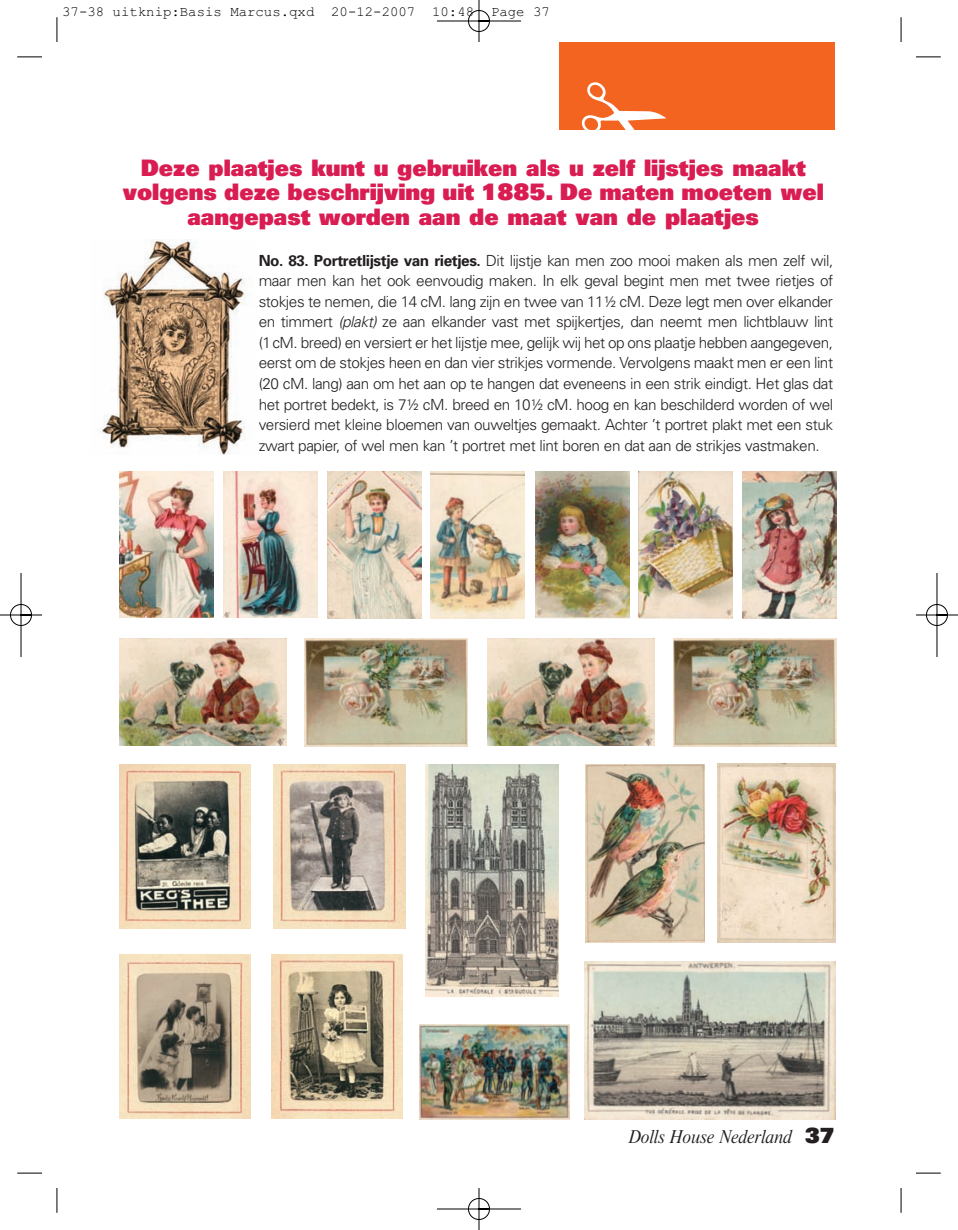
<style>
.page{position:relative;width:958px;height:1230px;background:#fff}
.page>*{position:absolute;margin:0;border:0;box-sizing:border-box;transform-origin:0 0}
.t1{font:900 22.75px/24.5px "Univers";color:#d91c52;text-align:center}
.t2{font:17.5px "Dutch 801 BT Italic Headline";color:#231f20}
.t3{font:300 15.4px/20.7px "Univers";letter-spacing:-.03em;color:#231f20;text-align:justify}
.t4{font:14px "Courier New";color:#000}
.s1{font-weight:700}
.s2{font-style:italic}
.s3{font-family:"Univers";font-weight:900;font-size:21px}
</style>
<div class="page">
<img style="left:0;top:0;width:957px;height:1230px">
<svg style="left:581px;top:82px;width:87px;height:56px;background:#f47a40"></svg>
<p class="t4" style="left:62px;top:7px;width:489px">37-38 uitknip:Basis Marcus.qxd 20-12-2007 10:48 Page 37</p>
<h1 class="t1" style="left:123px;top:157px;width:702px">Deze plaatjes kunt u gebruiken als u zelf lijstjes maakt volgens deze beschrijving uit 1885. De maten moeten wel aangepast worden aan de maat van de plaatjes</h1>
<p class="t3" style="left:258px;top:251px;width:576px"><span class="s1">No. 83. Portretlijstje van rietjes.</span> Dit lijstje kan men zoo mooi maken als men zelf wil, maar men kan het ook eenvoudig maken. In elk geval begint men met twee rietjes of stokjes te nemen, die 14 cM. lang zijn en twee van 11½ cM. Deze legt men over elkander en timmert <span class="s2">(plakt)</span> ze aan elkander vast met spijkertjes, dan neemt men lichtblauw lint (1cM. breed) en versiert er het lijstje mee, gelijk wij het op ons plaatje hebben aangegeven, eerst om de stokjes heen en dan vier strikjes vormende. Vervolgens maakt men er een lint (20 cM. lang) aan om het aan op te hangen dat eveneens in een strik eindigt. Het glas dat het portret bedekt, is 7½ cM. breed en 10½ cM. hoog en kan beschilderd worden of wel versierd met kleine bloemen van ouweltjes gemaakt. Achter ’t portret plakt met een stuk zwart papier, of wel men kan ’t portret met lint boren en dat aan de strikjes vastmaken.</p>
<p class="t2" style="left:629px;top:1127px;width:207px">Dolls House Nederland <span class="s3">37</span></p>
</div>
